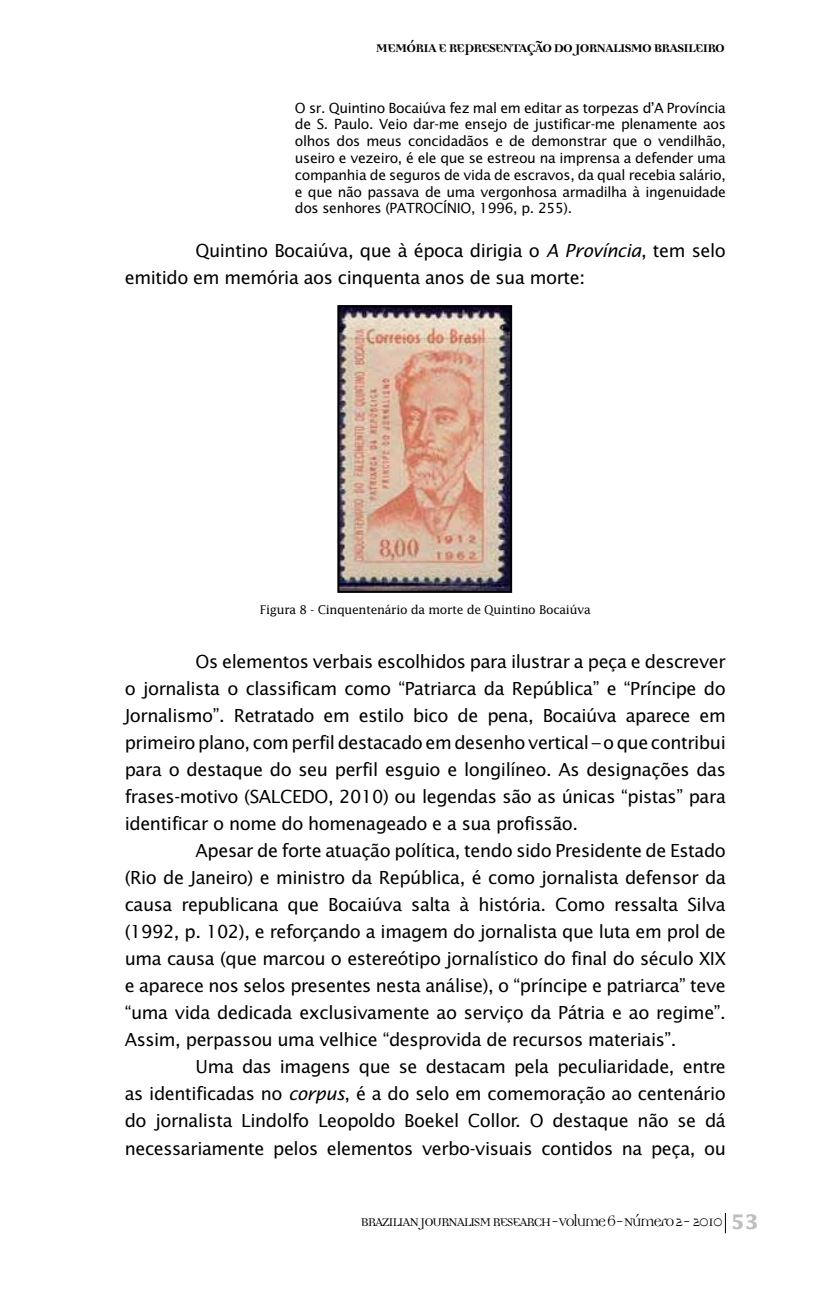
<style>
.page{position:relative;width:828px;height:1293px;background:#fff}
.page>*{position:absolute;margin:0;border:0;box-sizing:border-box;transform-origin:0 0}
.t1{font:18px/27px "Lucida Sans";letter-spacing:-.025em;color:#000;text-align:justify}
.t2{font:18px "Democratica";letter-spacing:-.1em;color:#000}
.t3{font:700 18px "Democratica";letter-spacing:-.075em;color:#000}
.t4{font:14px/16.8px "Lucida Sans";letter-spacing:-.025em;color:#000;text-align:justify}
.t5{font:12px "Lucida";letter-spacing:-.025em;color:#000}
.s1{font-style:italic}
.s2{font-family:"Lucida";font-weight:700;font-size:20px;color:#bcbec0}
</style>
<div class="page">
<svg style="left:725px;top:1213px;width:1px;height:20px"></svg>
<img style="left:340px;top:308px;width:169px;height:282px">
<div style="left:337px;top:305px;width:175px;height:288px;border:2px solid #000"></div>
<p class="t3" style="left:376px;top:39px;width:351px">MEMÓRIA E REPRESENTAÇÃO DO JORNALISMO BRASILEIRO</p>
<p class="t4" style="left:295px;top:99px;width:432px">O sr. Quintino Bocaiúva fez mal em editar as torpezas d’A Província de S. Paulo. Veio dar-me ensejo de justificar-me plenamente aos olhos dos meus concidadãos e de demonstrar que o vendilhão, useiro e vezeiro, é ele que se estreou na imprensa a defender uma companhia de seguros de vida de escravos, da qual recebia salário, e que não passava de uma vergonhosa armadilha à ingenuidade dos senhores (PATROCÍNIO, 1996, p. 255).</p>
<p class="t1" style="left:125px;top:237px;width:603px;text-indent:71px">Quintino Bocaiúva, que à época dirigia o <span class="s1">A Província</span>, tem selo emitido em memória aos cinquenta anos de sua morte:</p>
<p class="t5" style="left:260px;top:602px;width:333px">Figura 8 - Cinquentenário da morte de Quintino Bocaiúva</p>
<p class="t1" style="left:125px;top:648px;width:603px;text-indent:71px">Os elementos verbais escolhidos para ilustrar a peça e descrever o jornalista o classificam como “Patriarca da República” e “Príncipe do Jornalismo”. Retratado em estilo bico de pena, Bocaiúva aparece em primeiro plano, com perfil destacado em desenho vertical – o que contribui para o destaque do seu perfil esguio e longilíneo. As designações das frases-motivo (SALCEDO, 2010) ou legendas são as únicas “pistas” para identificar o nome do homenageado e a sua profissão.</p>
<p class="t1" style="left:125px;top:837px;width:602px;text-indent:71px">Apesar de forte atuação política, tendo sido Presidente de Estado (Rio de Janeiro) e ministro da República, é como jornalista defensor da causa republicana que Bocaiúva salta à história. Como ressalta Silva (1992, p. 102), e reforçando a imagem do jornalista que luta em prol de uma causa (que marcou o estereótipo jornalístico do final do século XIX e aparece nos selos presentes nesta análise), o “príncipe e patriarca” teve “uma vida dedicada exclusivamente ao serviço da Pátria e ao regime”.<br>Assim, perpassou uma velhice “desprovida de recursos materiais”.</p>
<p class="t1" style="left:125px;top:1053px;width:603px;text-indent:71px">Uma das imagens que se destacam pela peculiaridade, entre as identificadas no <span class="s1">corpus</span>, é a do selo em comemoração ao centenário do jornalista Lindolfo Leopoldo Boekel Collor. O destaque não se dá necessariamente pelos elementos verbo-visuais contidos na peça, ou</p>
<p class="t2" style="left:360px;top:1213px;width:400px">BRAZILIAN JOURNALISM RESEARCH - Volume 6 - Número 2 - 2010 <span class="s2">53</span></p>
</div>
